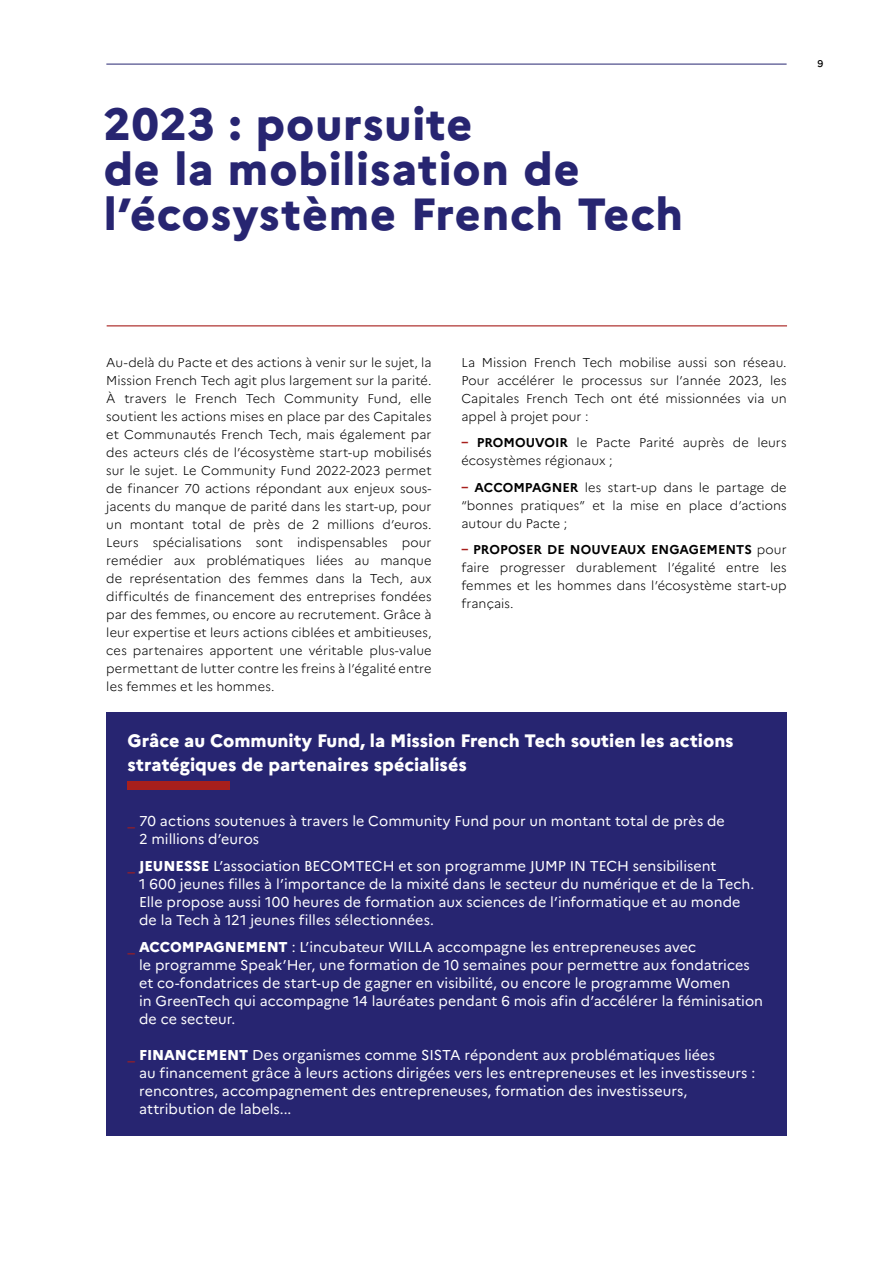
<style>
.page{position:relative;width:893px;height:1263px;background:#fff}
.page>*{position:absolute;margin:0;border:0;box-sizing:border-box;transform-origin:0 0}
.t1{font:800 45px/45px "Marianne";letter-spacing:.02em;color:#272571}
.t2{font:800 18px/24px "Marianne";color:#fff}
.t3{font:14.25px/18px "Marianne";letter-spacing:.005em;color:#fff}
.t4{font:300 12.75px/18px "Marianne";letter-spacing:.005em;color:#000;text-align:justify}
.t5{font:500 9.75px "Marianne";color:#000}
.s1{font-weight:700;color:#a71f1c}
.s2{font-weight:700}
.s3{color:#a71f1c}
.s4{font-weight:800}
</style>
<div class="page">
<hr style="left:106px;top:64px;width:681px;height:1px;background:#272571">
<div style="left:106px;top:712px;width:681px;height:423px;background:#272571"></div>
<div style="left:128px;top:782px;width:102px;height:8px;background:#a71f1c"></div>
<hr style="left:107px;top:325px;width:680px;height:1px;background:#a71f1c">
<h1 class="t1" style="left:104px;top:98px;width:581px">2023 : poursuite<br>de la mobilisation de l’écosystème French Tech</h1>
<p class="t5" style="left:817px;top:56px;width:7px">9</p>
<p class="t4" style="left:106px;top:352px;width:327px">Au-delà du Pacte et des actions à venir sur le sujet, la Mission French Tech agit plus largement sur la parité.<br>À travers le French Tech Community Fund, elle soutient les actions mises en place par des Capitales et Communautés French Tech, mais également par des acteurs clés de l’écosystème start-up mobilisés sur le sujet. Le Community Fund 2022-2023 permet de financer 70 actions répondant aux enjeux sous&shy;jacents du manque de parité dans les start-up, pour un montant total de près de 2 millions d’euros.<br>Leurs spécialisations sont indispensables pour remédier aux problématiques liées au manque de représentation des femmes dans la Tech, aux difficultés de financement des entreprises fondées par des femmes, ou encore au recrutement. Grâce à leur expertise et leurs actions ciblées et ambitieuses, ces partenaires apportent une véritable plus-value permettant de lutter contre les freins à l’égalité entre les femmes et les hommes.</p>
<p class="t4" style="left:461px;top:352px;width:327px">La Mission French Tech mobilise aussi son réseau.<br>Pour accélérer le processus sur l’année 2023, les Capitales French Tech ont été missionnées via un appel à projet pour :</p>
<p class="t4" style="left:461px;top:433px;width:327px"><span class="s1">–</span> <span class="s2">PROMOUVOIR</span> le Pacte Parité auprès de leurs écosystèmes régionaux ;</p>
<p class="t4" style="left:461px;top:477px;width:327px"><span class="s1">–</span> <span class="s2">ACCOMPAGNER</span> les start-up dans le partage de “bonnes pratiques” et la mise en place d’actions autour du Pacte ;</p>
<p class="t4" style="left:461px;top:540px;width:327px"><span class="s1">–</span> <span class="s2">PROPOSER DE NOUVEAUX ENGAGEMENTS</span> pour faire progresser durablement l’égalité entre les femmes et les hommes dans l’écosystème start-up français.</p>
<h2 class="t2" style="left:128px;top:727px;width:608px">Grâce au Community Fund, la Mission French Tech soutien les actions stratégiques de partenaires spécialisés</h2>
<p class="t3" style="left:139px;top:811px;width:587px;text-indent:-12px"><span class="s3">_</span> 70 actions soutenues à travers le Community Fund pour un montant total de près de<br>2 millions d’euros</p>
<p class="t3" style="left:139px;top:856px;width:617px;text-indent:-12px"><span class="s3">_</span> <span class="s4">JEUNESSE</span> L’association BECOMTECH et son programme JUMP IN TECH sensibilisent<br>1 600 jeunes filles à l’importance de la mixité dans le secteur du numérique et de la Tech.<br>Elle propose aussi 100 heures de formation aux sciences de l’informatique et au monde de la Tech à 121 jeunes filles sélectionnées.</p>
<p class="t3" style="left:139px;top:937px;width:625px;text-indent:-12px"><span class="s3">_</span> <span class="s4">ACCOMPAGNEMENT</span> : L’incubateur WILLA accompagne les entrepreneuses avec<br>le programme Speak’Her, une formation de 10 semaines pour permettre aux fondatrices et co-fondatrices de start-up de gagner en visibilité, ou encore le programme Women<br>in GreenTech qui accompagne 14 lauréates pendant 6 mois afin d’accélérer la féminisation de ce secteur.</p>
<p class="t3" style="left:139px;top:1045px;width:618px;text-indent:-12px"><span class="s3">_</span> <span class="s4">FINANCEMENT</span> Des organismes comme SISTA répondent aux problématiques liées<br>au financement grâce à leurs actions dirigées vers les entrepreneuses et les investisseurs : rencontres, accompagnement des entrepreneuses, formation des investisseurs, attribution de labels...</p>
</div>
